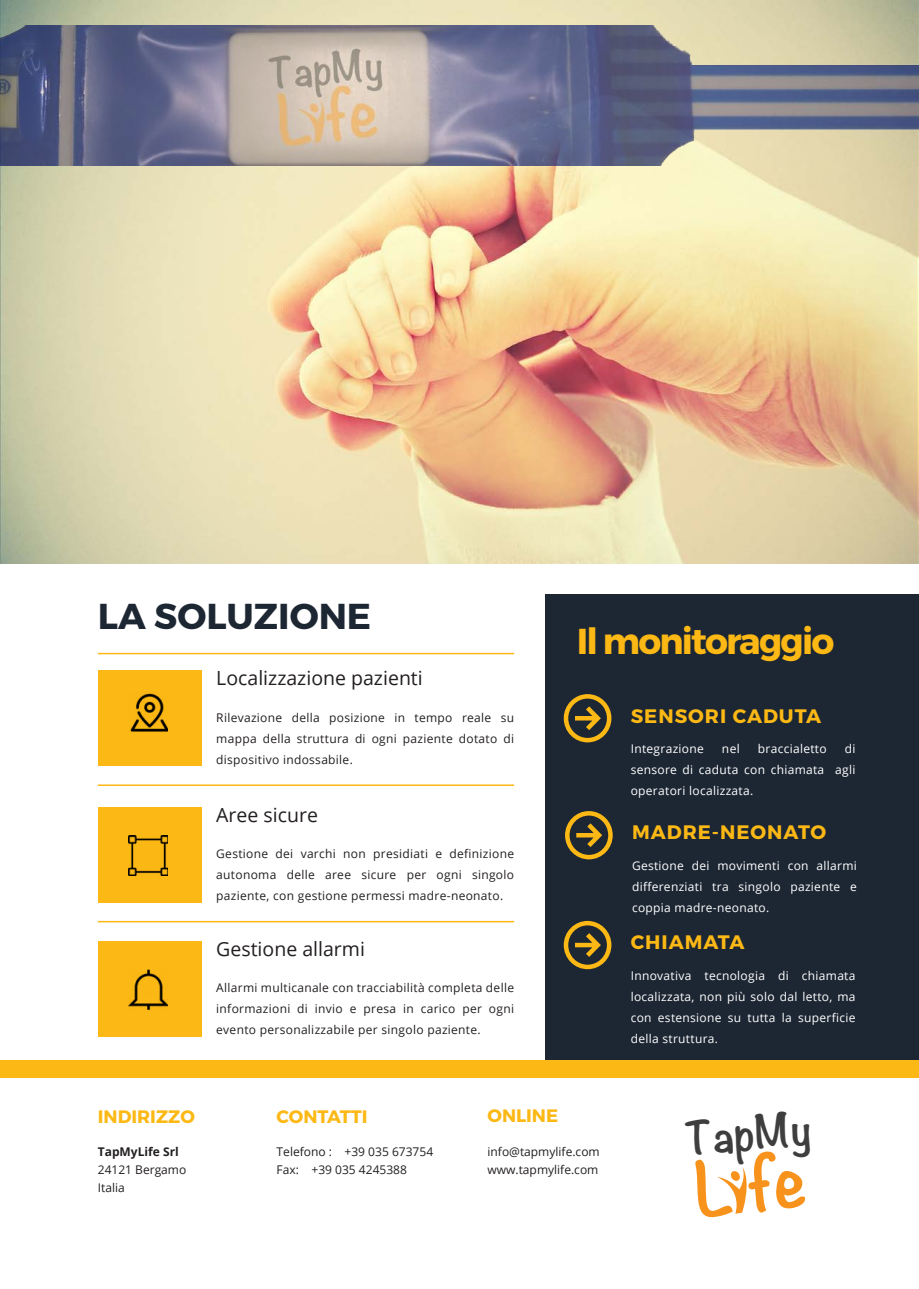
<style>
.page{position:relative;width:919px;height:1289px;background:#fff}
.page>*{position:absolute;margin:0;border:0;box-sizing:border-box;transform-origin:0 0}
.t1{font:700 40.8px "Noteworthy";color:#3e3e3f}
.t2{font:700 36px "Montserrat";letter-spacing:-.05em;color:#fcb814}
.t3{font:700 36px "Montserrat";color:#1d2733}
.t4{font:19.5px "Open Sans";color:#231f20}
.t5{font:700 19.5px "Montserrat";letter-spacing:.05em;color:#fcb814}
.t6{font:700 18px "Montserrat";color:#fcb814}
.t7{font:12px/21px "Open Sans";letter-spacing:.025em;color:#231f20;text-align:justify}
.t8{font:12px/21px "Open Sans";letter-spacing:.025em;color:#fff;text-align:justify}
.t9{font:12px/18px "Open Sans";color:#231f20}
.t10{font:700 12px "Open Sans";color:#231f20}
</style>
<div class="page">
<div style="left:545px;top:594px;width:373px;height:476px;background:#1d2733"></div>
<div style="left:98px;top:670px;width:103px;height:96px;background:#fcb814"></div>
<div style="left:98px;top:807px;width:103px;height:95px;background:#fcb814"></div>
<div style="left:98px;top:941px;width:103px;height:95px;background:#fcb814"></div>
<hr style="left:98px;top:653px;width:416px;height:1px;background:#fcb814">
<hr style="left:98px;top:784px;width:416px;height:2px;background:#fcb814">
<hr style="left:98px;top:920px;width:416px;height:2px;background:#fcb814">
<div style="left:0;top:1060px;width:918px;height:17px;background:#fcb814"></div>
<svg style="left:563px;top:694px;width:49px;height:49px"></svg>
<svg style="left:565px;top:811px;width:48px;height:49px"></svg>
<svg style="left:563px;top:920px;width:49px;height:50px"></svg>
<img style="left:128px;top:969px;width:40px;height:40px">
<img style="left:130px;top:693px;width:38px;height:39px">
<img style="left:128px;top:835px;width:39px;height:40px">
<img style="left:0;top:0;width:918px;height:563px">
<img style="left:0;top:26px;width:918px;height:139px">
<svg style="left:717px;top:1167px;width:30px;height:47px"></svg>
<h2 class="t3" style="left:98px;top:593px;width:275px">LA SOLUZIONE</h2>
<h3 class="t4" style="left:216px;top:665px;width:208px">Localizzazione pazienti</h3>
<p class="t7" style="left:216px;top:706px;width:299px">Rilevazione della posizione in tempo reale su mappa della struttura di ogni paziente dotato di dispositivo indossabile.</p>
<h3 class="t4" style="left:216px;top:801px;width:103px">Aree sicure</h3>
<p class="t7" style="left:216px;top:842px;width:299px">Gestione dei varchi non presidiati e definizione autonoma delle aree sicure per ogni singolo paziente, con gestione permessi madre-neonato.</p>
<h3 class="t4" style="left:216px;top:935px;width:150px">Gestione allarmi</h3>
<p class="t7" style="left:216px;top:976px;width:299px">Allarmi multicanale con tracciabilità completa delle informazioni di invio e presa in carico per ogni evento personalizzabile per singolo paziente.</p>
<h2 class="t2" style="left:576px;top:619px;width:259px">Il monitoraggio</h2>
<h3 class="t5" style="left:630px;top:703px;width:192px">SENSORI CADUTA</h3>
<p class="t8" style="left:630px;top:738px;width:226px;text-indent:214px">di sensore di caduta con chiamata agli operatori localizzata.</p>
<p class="t8" style="left:630px;top:738px;width:75px">Integrazione</p>
<p class="t8" style="left:722px;top:738px;width:19px">nel</p>
<p class="t8" style="left:757px;top:738px;width:70px">braccialetto</p>
<h3 class="t5" style="left:632px;top:820px;width:195px">MADRE-NEONATO</h3>
<p class="t8" style="left:632px;top:854px;width:226px">Gestione dei movimenti con allarmi differenziati tra singolo paziente e coppia madre-neonato.</p>
<h3 class="t5" style="left:630px;top:930px;width:115px">CHIAMATA</h3>
<p class="t8" style="left:630px;top:964px;width:226px">Innovativa tecnologia di chiamata localizzata, non più solo dal letto, ma con estensione su tutta la superficie della struttura.</p>
<h3 class="t6" style="left:98px;top:1104px;width:98px">INDIRIZZO</h3>
<p class="t10" style="left:98px;top:1142px;width:82px">TapMyLife Srl</p>
<p class="t9" style="left:98px;top:1160px;width:90px">24121 Bergamo<br>Italia</p>
<h3 class="t6" style="left:276px;top:1104px;width:92px">CONTATTI</h3>
<p class="t9" style="left:276px;top:1142px;width:158px">Telefono : +39 035 673754<br>Fax: +39 035 4245388</p>
<h3 class="t6" style="left:487px;top:1104px;width:72px">ONLINE</h3>
<p class="t9" style="left:487px;top:1142px;width:114px">info@tapmylife.com www.tapmylife.com</p>
<h1 class="t1" style="left:682px;top:1102px;width:127px;rotate:-5deg">TapMy</h1>
</div>
